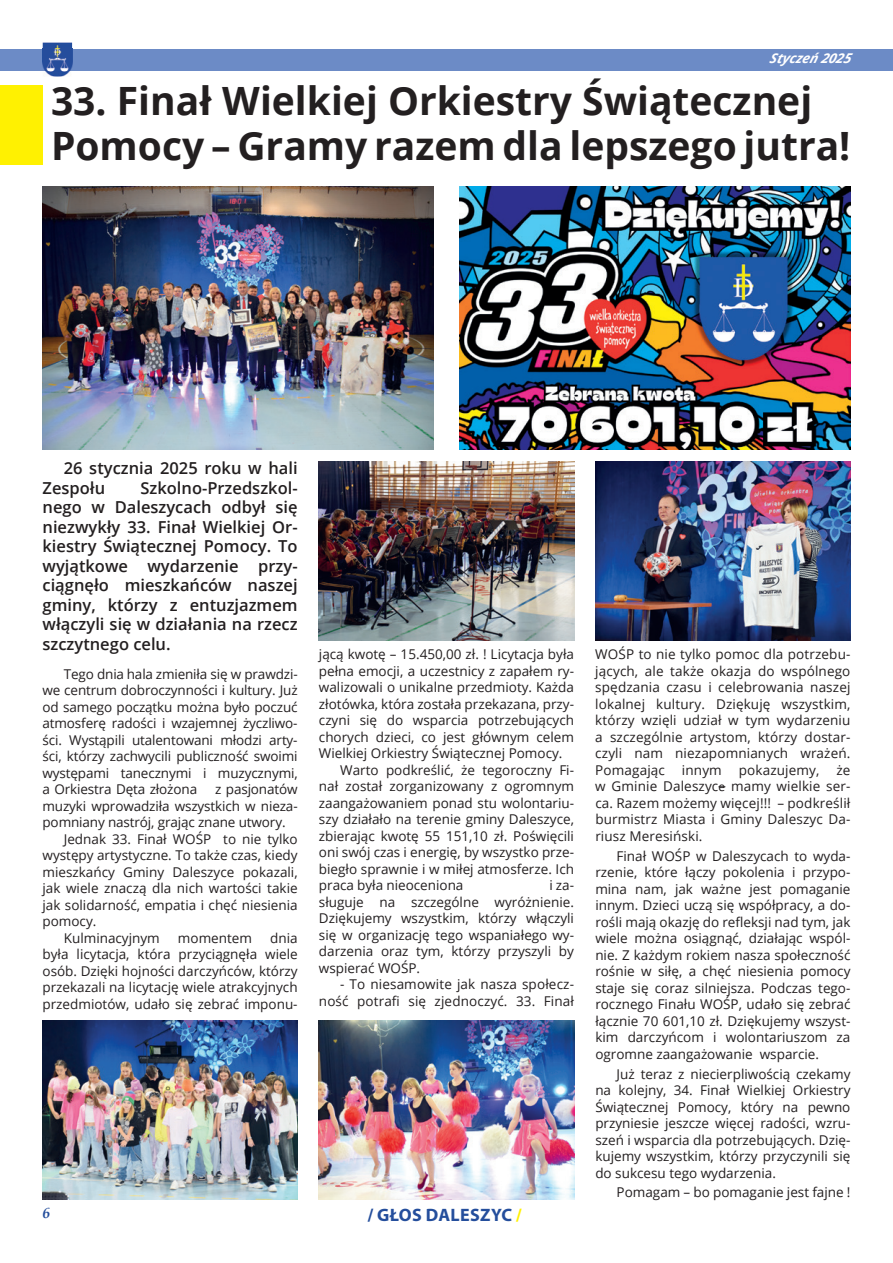
<style>
.page{position:relative;width:893px;height:1263px;background:#fff}
.page>*{position:absolute;margin:0;border:0;box-sizing:border-box;transform-origin:0 0}
.t1{font:700 39px/45px "Open Sans";color:#231f20}
.t2{font:700 18px "Myriad Pro";letter-spacing:.02em;color:#244e9c}
.t3{font:600 16.5px/19.5px "Open Sans";color:#231f20}
.t4{font:italic 700 15px "Palatino Linotype";color:#244e9c}
.t5{font:13.5px/16.5px "Open Sans";color:#231f20;text-align:justify}
.t6{font:italic 700 13.5px "Open Sans";color:#fff}
.s1{color:#fff101}
.s2{font-family:"Calibri"}
</style>
<div class="page">
<div style="left:0;top:49px;width:893px;height:21px;background:#6c8bc6"></div>
<img style="left:43px;top:43px;width:29px;height:34px">
<img style="left:43px;top:49px;width:29px;height:21px">
<div style="left:0;top:85px;width:43px;height:79px;background:#fff101"></div>
<img style="left:319px;top:461px;width:255px;height:179px">
<img style="left:43px;top:1020px;width:255px;height:179px">
<img style="left:319px;top:1020px;width:255px;height:179px">
<img style="left:595px;top:461px;width:255px;height:179px">
<img style="left:43px;top:186px;width:391px;height:264px">
<img style="left:459px;top:186px;width:391px;height:264px">
<p class="t6" style="left:769px;top:49px;width:88px">Styczeń2025</p>
<h1 class="t1" style="left:51px;top:77px;width:801px">33. Finał Wielkiej Orkiestry Świątecznej<br>Pomocy – Gramy razem dla lepszego jutra!</h1>
<p class="t3" style="left:43px;top:458px;width:257px;text-indent:21px">26 stycznia 2025 roku w hali<br>Zespołu</p>
<p class="t3" style="left:43px;top:477px;width:257px;text-align:justify;text-indent:98px">Szkolno-Przedszkol&shy;nego w Daleszycach odbył się niezwykły 33. Finał Wielkiej Or&shy;kiestry Świątecznej Pomocy. To wyjątkowe wydarzenie przy&shy;ciągnęło mieszkańców naszej gminy, którzy z entuzjazmem włączyli się w działania na rzecz szczytnego celu.</p>
<p class="t5" style="left:43px;top:665px;width:257px;text-indent:21px">Tego dnia hala zmieniła się w prawdzi&shy;we centrum dobroczynności i kultury. Już od samego początku można było poczuć atmosferę radości i wzajemnej życzliwo&shy;ści. Wystąpili utalentowani młodzi arty&shy;ści, którzy zachwycili publiczność swoimi występami tanecznymi i muzycznymi, a Orkiestra Dęta złożona</p>
<p class="t5" style="left:215px;top:781px;width:84px">z pasjonatów</p>
<p class="t5" style="left:43px;top:797px;width:257px">muzyki wprowadziła wszystkich w nieza-</p>
<p class="t5" style="left:43px;top:814px;width:245px">pomniany nastrój, grając znane utwory.</p>
<p class="t5" style="left:64px;top:830px;width:235px">Jednak 33. Finał WOŚP to nie tylko</p>
<p class="t5" style="left:43px;top:847px;width:257px">występy artystyczne. To także czas, kiedy</p>
<p class="t5" style="left:43px;top:863px;width:257px">mieszkańcy Gminy Daleszyce pokazali,</p>
<p class="t5" style="left:43px;top:880px;width:257px">jak wiele znaczą dla nich wartości takie</p>
<p class="t5" style="left:43px;top:896px;width:257px">jak solidarność, empatia i chęć niesienia</p>
<p class="t5" style="left:43px;top:913px;width:55px">pomocy.</p>
<p class="t5" style="left:64px;top:929px;width:98px">Kulminacyjnym</p>
<p class="t5" style="left:178px;top:929px;width:76px">momentem</p>
<p class="t5" style="left:43px;top:929px;width:257px;text-indent:228px">dnia była licytacja, która przyciągnęła wiele osób. Dzięki hojności darczyńców, którzy przekazali na licytację wiele atrakcyjnych przedmiotów, udało się zebrać imponu-</p>
<p class="t5" style="left:319px;top:646px;width:257px">jącą kwotę – 15.450,00 zł. ! Licytacja była</p>
<p class="t5" style="left:319px;top:662px;width:257px">pełna emocji, a uczestnicy z zapałem ry-</p>
<p class="t5" style="left:319px;top:679px;width:257px">walizowali o unikalne przedmioty. Każda</p>
<p class="t5" style="left:319px;top:695px;width:257px">złotówka, która została przekazana, przy-</p>
<p class="t5" style="left:319px;top:712px;width:257px">czyni się do wsparcia potrzebujących</p>
<p class="t5" style="left:319px;top:728px;width:257px">chorych dzieci, co jest głównym celem</p>
<p class="t5" style="left:319px;top:745px;width:245px">Wielkiej Orkiestry Świątecznej Pomocy.</p>
<p class="t5" style="left:340px;top:761px;width:235px">Warto podkreślić, że tegoroczny Fi-</p>
<p class="t5" style="left:319px;top:778px;width:257px">nał został zorganizowany z ogromnym</p>
<p class="t5" style="left:319px;top:794px;width:257px">zaangażowaniem ponad stu wolontariu-</p>
<p class="t5" style="left:319px;top:811px;width:257px">szy działało na terenie gminy Daleszyce,</p>
<p class="t5" style="left:319px;top:827px;width:257px">zbierając kwotę 55 151,10 zł. Poświęcili</p>
<p class="t5" style="left:319px;top:844px;width:257px">oni swój czas i energię, by wszystko prze-</p>
<p class="t5" style="left:319px;top:860px;width:257px">biegło sprawnie i w miłej atmosferze. Ich</p>
<p class="t5" style="left:319px;top:877px;width:146px">praca była nieoceniona</p>
<p class="t5" style="left:319px;top:877px;width:257px;text-indent:230px">i za&shy;sługuje na szczególne wyróżnienie.<br>Dziękujemy wszystkim, którzy włączyli się w organizację tego wspaniałego wy&shy;darzenia oraz tym, którzy przyszyli by wspierać WOŚP.</p>
<p class="t5" style="left:319px;top:976px;width:257px;text-align:right">- To niesamowite jak nasza społecz&shy;ność potrafi się zjednoczyć. 33. Finał</p>
<p class="t4" style="left:43px;top:1202px;width:9px">6</p>
<h2 class="t2" style="left:367px;top:1203px;width:156px">/ GŁOS DALESZYC <span class="s1">/</span></h2>
<p class="t5" style="left:595px;top:646px;width:257px">WOŚP to nie tylko pomoc dla potrzebu&shy;jących, ale także okazja do wspólnego spędzania czasu i celebrowania naszej lokalnej kultury. Dziękuję wszystkim, którzy wzięli udział w tym wydarzeniu a szczególnie artystom, którzy dostar&shy;czyli nam niezapomnianych wrażeń.<br>Pomagając</p>
<p class="t5" style="left:682px;top:761px;width:41px">innym</p>
<p class="t5" style="left:739px;top:761px;width:82px">pokazujemy,</p>
<p class="t5" style="left:595px;top:761px;width:257px;text-indent:241px">że w Gminie Daleszyc<span class="s2">e</span> mamy wielkie ser&shy;ca. Razem możemy więcej!!! – podkreślił burmistrz Miasta i Gminy Daleszyc Da&shy;riusz Meresiński.</p>
<p class="t5" style="left:595px;top:847px;width:257px;text-indent:21px">Finał WOŚP w Daleszycach to wyda&shy;rzenie, które łączy pokolenia i przypo&shy;mina nam, jak ważne jest pomaganie innym. Dzieci uczą się współpracy, a do&shy;rośli mają okazję do refleksji nad tym, jak wiele można osiągnąć, działając wspól&shy;nie. Z każdym rokiem nasza społeczność rośnie w siłę, a chęć niesienia pomocy staje się coraz silniejsza. Podczas tego&shy;rocznego Finału WOŚP, udało się zebrać łącznie 70 601,10 zł. Dziękujemy wszyst&shy;kim darczyńcom i wolontariuszom za ogromne zaangażowanie wsparcie.</p>
<p class="t5" style="left:595px;top:1065px;width:257px;text-indent:21px">Już teraz z niecierpliwością czekamy na kolejny, 34. Finał Wielkiej Orkiestry Świątecznej Pomocy, który na pewno przyniesie jeszcze więcej radości, wzru&shy;szeń i wsparcia dla potrzebujących. Dzię&shy;kujemy wszystkim, którzy przyczynili się do sukcesu tego wydarzenia.</p>
<p class="t5" style="left:617px;top:1184px;width:235px">Pomagam – bo pomaganie jest fajne !</p>
</div>
